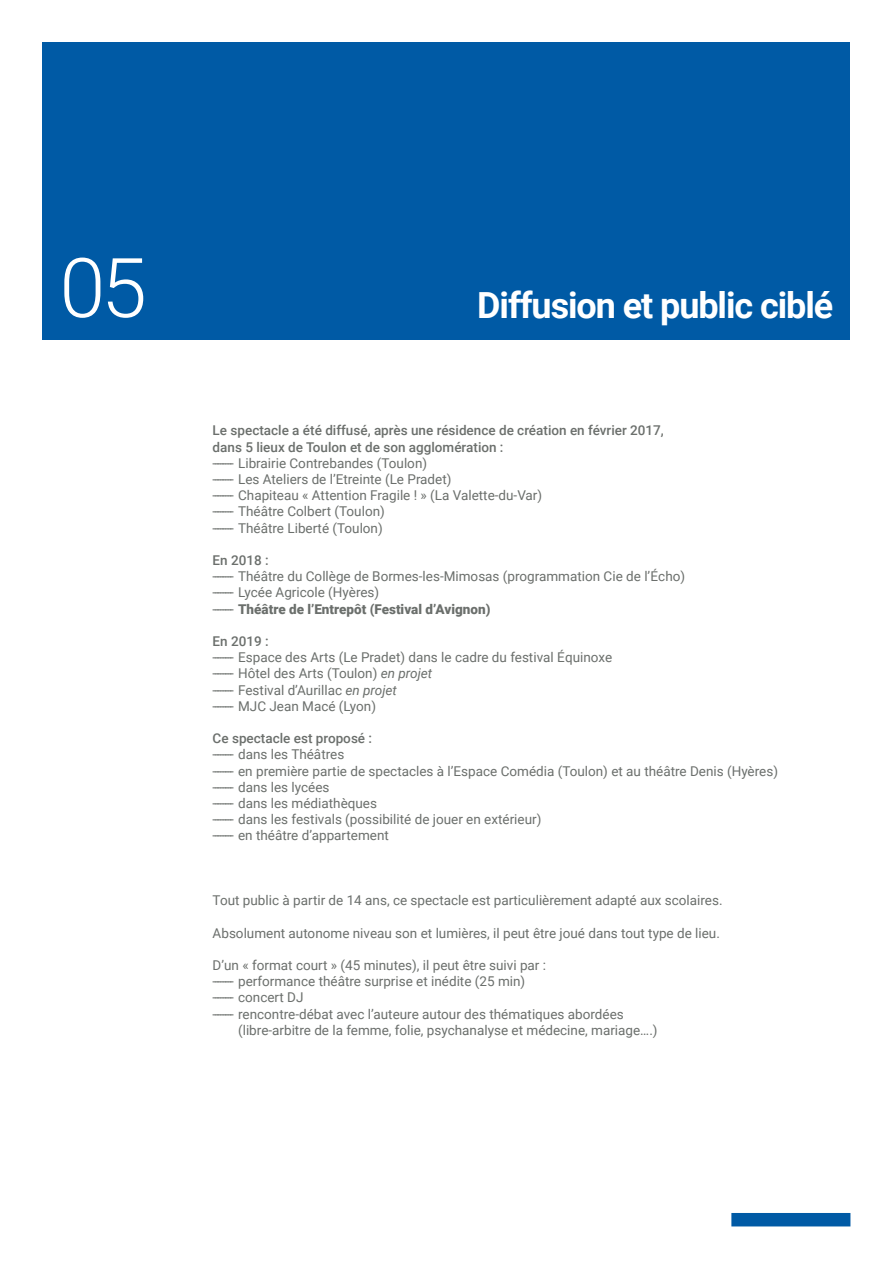
<style>
.page{position:relative;width:893px;height:1263px;background:#fff}
.page>*{position:absolute;margin:0;border:0;box-sizing:border-box;transform-origin:0 0}
.t1{font:300 82.5px "Roboto";color:#fff}
.t2{font:700 36px "Roboto";letter-spacing:-.03em;color:#fff}
.t3{font:13.5px/16.2px "Roboto";color:#6b6f6c}
.t4{font:500 13.5px/16.2px "Roboto";color:#6b6f6c}
.s1{font-weight:900}
.s2{font-style:italic}
</style>
<div class="page">
<div style="left:43px;top:43px;width:807px;height:297px;background:#005aa5"></div>
<div style="left:731px;top:1213px;width:119px;height:13px;background:#005aa5"></div>
<h1 class="t1" style="left:60px;top:230px;width:89px">05</h1>
<h2 class="t2" style="left:477px;top:280px;width:358px">Diffusion et public ciblé</h2>
<p class="t4" style="left:213px;top:422px;width:453px">Le spectacle a été diffusé, après une résidence de création en février 2017, dans 5 lieux de Toulon et de son agglomération :</p>
<p class="t3" style="left:213px;top:454px;width:331px">-------- Librairie Contrebandes (Toulon)<br>-------- Les Ateliers de l’Etreinte (Le Pradet)<br>-------- Chapiteau « Attention Fragile ! » (La Valette-du-Var) -------- Théâtre Colbert (Toulon)<br>-------- Théâtre Liberté (Toulon)</p>
<p class="t4" style="left:213px;top:552px;width:58px">En 2018 :</p>
<p class="t3" style="left:213px;top:568px;width:474px">-------- Théâtre du Collège de Bormes-les-Mimosas (programmation Cie de l’Écho) -------- Lycée Agricole (Hyères)<br>-------- <span class="s1">Théâtre de l’Entrepôt (Festival d’Avignon)</span></p>
<p class="t4" style="left:213px;top:633px;width:58px">En 2019 :</p>
<p class="t3" style="left:213px;top:649px;width:401px">-------- Espace des Arts (Le Pradet) dans le cadre du festival Équinoxe -------- Hôtel des Arts (Toulon) <span class="s2">en projet<br></span>-------- Festival d’Aurillac <span class="s2">en projet<br></span>-------- MJC Jean Macé (Lyon)</p>
<p class="t4" style="left:213px;top:730px;width:161px">Ce spectacle est proposé :</p>
<p class="t3" style="left:213px;top:746px;width:567px">-------- dans les Théâtres<br>-------- en première partie de spectacles à l’Espace Comédia (Toulon) et au théâtre Denis (Hyères) -------- dans les lycées<br>-------- dans les médiathèques<br>-------- dans les festivals (possibilité de jouer en extérieur)<br>-------- en théâtre d’appartement</p>
<p class="t3" style="left:213px;top:892px;width:511px">Tout public à partir de 14 ans, ce spectacle est particulièrement adapté aux scolaires.</p>
<p class="t3" style="left:213px;top:924px;width:509px">Absolument autonome niveau son et lumières, il peut être joué dans tout type de lieu.</p>
<p class="t3" style="left:213px;top:957px;width:335px">D’un « format court » (45 minutes), il peut être suivi par :</p>
<p class="t3" style="left:213px;top:973px;width:314px">-------- performance théâtre surprise et inédite (25 min)</p>
<p class="t3" style="left:213px;top:989px;width:92px">-------- concert DJ</p>
<p class="t3" style="left:213px;top:1005px;width:413px">-------- rencontre-débat avec l’auteure autour des thématiques abordées</p>
<p class="t3" style="left:238px;top:1021px;width:421px">(libre-arbitre de la femme, folie, psychanalyse et médecine, mariage….)</p>
</div>
